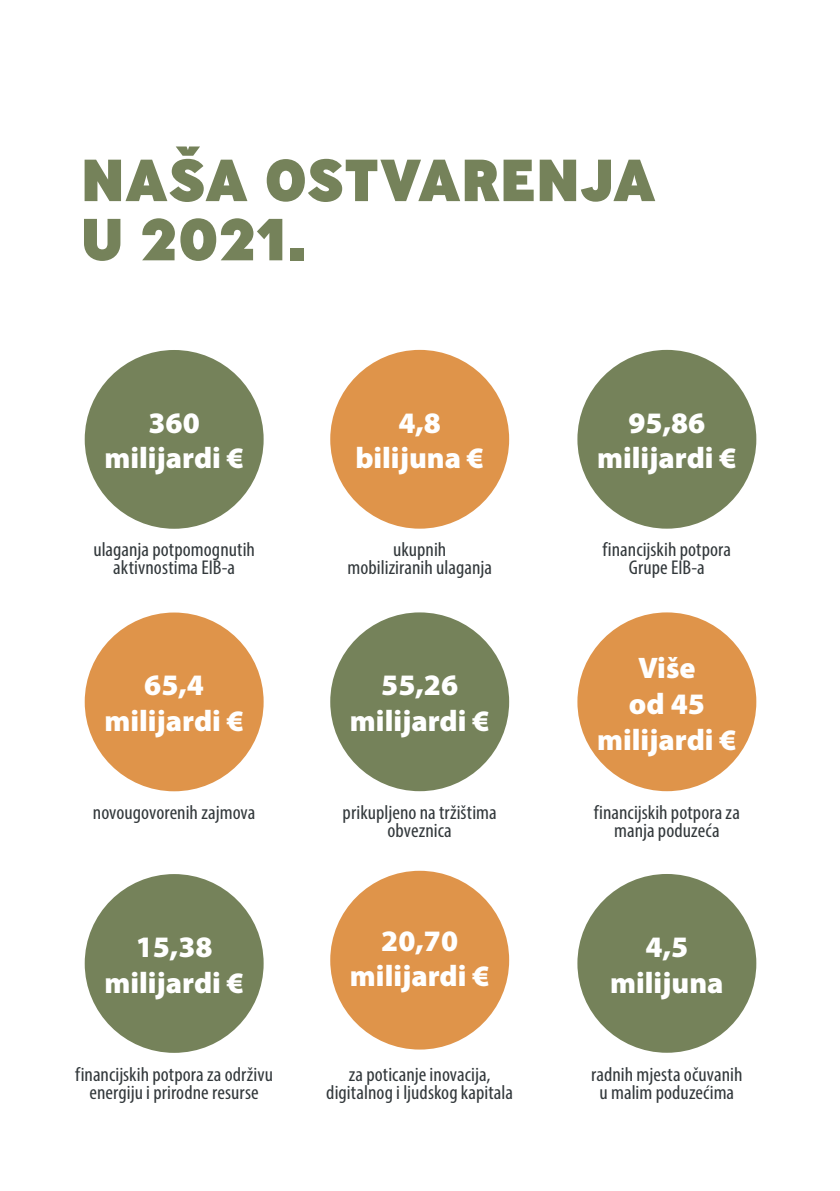
<style>
.page{position:relative;width:840px;height:1191px;background:#fff}
.page>*{position:absolute;margin:0;border:0;box-sizing:border-box;transform-origin:0 0}
.t1{font:800 59.2px/59.2px "Ministry";letter-spacing:-.01em;color:#75825a}
.Chiffre{font:900 29.8px/35.8px "Myriad Pro";color:#fff;text-align:center}
.Description{font:condensed 20px/18.4px "Myriad Pro";letter-spacing:.005em;color:#32383b;text-align:center;scale:1.04 1}
</style>
<div class="page">
<div style="left:85px;top:350px;width:178px;height:179px;background:#75825a;border-radius:50%"></div>
<div style="left:577px;top:350px;width:178px;height:178px;background:#75825a;border-radius:50%"></div>
<div style="left:330px;top:350px;width:179px;height:178px;background:#df944a;border-radius:50%"></div>
<div style="left:85px;top:612px;width:178px;height:179px;background:#df944a;border-radius:50%"></div>
<div style="left:577px;top:612px;width:178px;height:179px;background:#df944a;border-radius:50%"></div>
<div style="left:330px;top:612px;width:179px;height:179px;background:#75825a;border-radius:50%"></div>
<div style="left:85px;top:874px;width:178px;height:178px;background:#75825a;border-radius:50%"></div>
<div style="left:577px;top:874px;width:178px;height:178px;background:#75825a;border-radius:50%"></div>
<div style="left:330px;top:870px;width:179px;height:179px;background:#df944a;border-radius:50%"></div>
<h1 class="t1" style="left:80px;top:149px;width:576px">NAŠA OSTVARENJA<br>U 2021.</h1>
<p class="Chiffre" style="left:104px;top:403px;width:141px">360 milijardi €</p>
<p class="Chiffre" style="left:355px;top:403px;width:130px">4,8 bilijuna €</p>
<p class="Chiffre" style="left:596px;top:403px;width:141px">95,86 milijardi €</p>
<p class="Description" style="left:93px;top:540px;width:157px">ulaganja potpomognutih aktivnostima EIB-a</p>
<p class="Description" style="left:347px;top:540px;width:140px">ukupnih<br>mobiliziranih ulaganja</p>
<p class="Description" style="left:602px;top:540px;width:125px">financijskih potpora<br>Grupe EIB-a</p>
<p class="Chiffre" style="left:104px;top:666px;width:141px">65,4 milijardi €</p>
<p class="Chiffre" style="left:350px;top:666px;width:141px">55,26 milijardi €</p>
<p class="Chiffre" style="left:596px;top:649px;width:141px">Više<br>od 45 milijardi €</p>
<p class="Description" style="left:93px;top:802px;width:158px">novougovorenih zajmova</p>
<p class="Description" style="left:342px;top:802px;width:150px">prikupljeno na tržištima obveznica</p>
<p class="Description" style="left:593px;top:802px;width:142px">financijskih potpora za manja poduzeća</p>
<p class="Chiffre" style="left:350px;top:921px;width:141px">20,70 milijardi €</p>
<p class="Chiffre" style="left:104px;top:927px;width:141px">15,38 milijardi €</p>
<p class="Chiffre" style="left:609px;top:927px;width:115px">4,5 milijuna</p>
<p class="Description" style="left:75px;top:1065px;width:191px">financijskih potpora za održivu energiju i prirodne resurse</p>
<p class="Description" style="left:326px;top:1065px;width:181px">za poticanje inovacija, digitalnog i ljudskog kapitala</p>
<p class="Description" style="left:591px;top:1065px;width:147px">radnih mjesta očuvanih u malim poduzećima</p>
</div>
